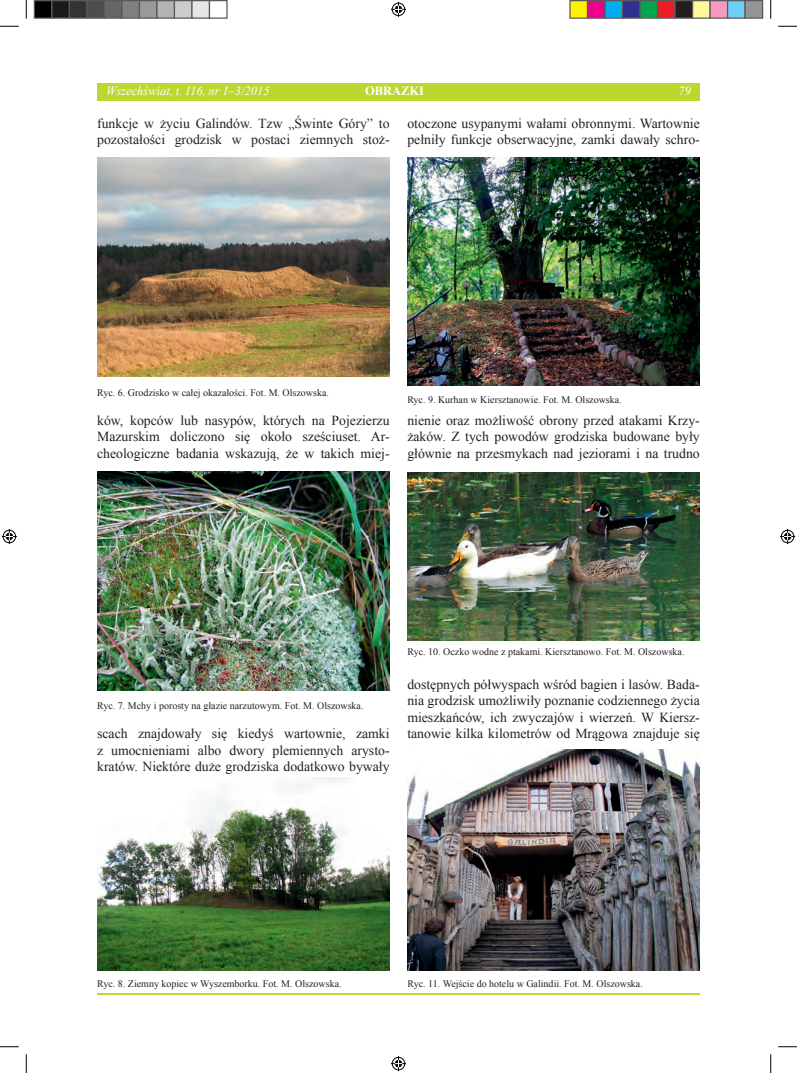
<style>
.page{position:relative;width:797px;height:1073px;background:#fff}
.page>*{position:absolute;margin:0;border:0;box-sizing:border-box;transform-origin:0 0}
.t1{font:13.75px/16.5px "Times New Roman";color:#231f20;text-align:justify}
.t2{font:italic 12.5px "Times New Roman";color:#fff}
.t3{font:700 12.5px "Times New Roman";color:#fff}
.t4{font:10px "Times New Roman";color:#231f20}
.s1{font-style:normal}
</style>
<div class="page">
<hr style="left:97px;top:994px;width:602px;height:1px;background:#bed630">
<img style="left:97px;top:157px;width:292px;height:220px">
<img style="left:97px;top:471px;width:292px;height:219px">
<img style="left:97px;top:778px;width:292px;height:193px">
<img style="left:407px;top:157px;width:292px;height:228px">
<img style="left:407px;top:473px;width:293px;height:167px">
<img style="left:407px;top:750px;width:292px;height:221px">
<div style="left:97px;top:83px;width:602px;height:18px;background:#bed630"></div>
<svg style="left:0;top:25px;width:19px;height:2px"></svg>
<svg style="left:778px;top:25px;width:19px;height:2px"></svg>
<svg style="left:0;top:1046px;width:19px;height:2px"></svg>
<svg style="left:778px;top:1046px;width:19px;height:2px"></svg>
<svg style="left:25px;top:0;width:2px;height:19px"></svg>
<svg style="left:25px;top:1054px;width:2px;height:19px"></svg>
<svg style="left:770px;top:0;width:1px;height:19px"></svg>
<svg style="left:770px;top:1054px;width:1px;height:19px"></svg>
<svg style="left:391px;top:2px;width:15px;height:15px"></svg>
<svg style="left:391px;top:1056px;width:15px;height:15px"></svg>
<svg style="left:2px;top:529px;width:15px;height:15px"></svg>
<svg style="left:780px;top:529px;width:15px;height:15px"></svg>
<div style="left:34px;top:1px;width:18px;height:17px;background:#000"></div>
<div style="left:34px;top:0;width:18px;height:19px;border:1px solid #595959"></div>
<div style="left:52px;top:1px;width:17px;height:17px;background:#1a1a1a"></div>
<div style="left:51px;top:0;width:19px;height:19px;border:1px solid #595959"></div>
<div style="left:69px;top:1px;width:18px;height:17px;background:#333"></div>
<div style="left:69px;top:0;width:19px;height:19px;border:1px solid #595959"></div>
<div style="left:87px;top:1px;width:17px;height:17px;background:#4d4d4d"></div>
<div style="left:86px;top:0;width:19px;height:19px;border:1px solid #595959"></div>
<div style="left:104px;top:1px;width:18px;height:17px;background:#666"></div>
<div style="left:104px;top:0;width:18px;height:19px;border:1px solid #595959"></div>
<div style="left:122px;top:1px;width:17px;height:17px;background:#808080"></div>
<div style="left:121px;top:0;width:19px;height:19px;border:1px solid #595959"></div>
<div style="left:139px;top:1px;width:18px;height:17px;background:#999"></div>
<div style="left:139px;top:0;width:19px;height:19px;border:1px solid #595959"></div>
<div style="left:157px;top:1px;width:17px;height:17px;background:#b3b3b3"></div>
<div style="left:156px;top:0;width:19px;height:19px;border:1px solid #595959"></div>
<div style="left:174px;top:1px;width:18px;height:17px;background:#ccc"></div>
<div style="left:174px;top:0;width:18px;height:19px;border:1px solid #595959"></div>
<div style="left:192px;top:1px;width:17px;height:17px;background:#e6e6e6"></div>
<div style="left:191px;top:0;width:19px;height:19px;border:1px solid #595959"></div>
<div style="left:209px;top:0;width:19px;height:19px;border:1px solid #595959"></div>
<div style="left:570px;top:1px;width:17px;height:17px;background:#fff101"></div>
<div style="left:569px;top:0;width:19px;height:19px;border:1px solid #595959"></div>
<div style="left:587px;top:1px;width:18px;height:17px;background:#ed028c"></div>
<div style="left:587px;top:0;width:18px;height:19px;border:1px solid #595959"></div>
<div style="left:605px;top:1px;width:17px;height:17px;background:#00aeef"></div>
<div style="left:604px;top:0;width:19px;height:19px;border:1px solid #595959"></div>
<div style="left:622px;top:1px;width:18px;height:17px;background:#2e3092"></div>
<div style="left:622px;top:0;width:18px;height:19px;border:1px solid #595959"></div>
<div style="left:640px;top:1px;width:17px;height:17px;background:#00a54f"></div>
<div style="left:639px;top:0;width:19px;height:19px;border:1px solid #595959"></div>
<div style="left:657px;top:1px;width:18px;height:17px;background:#ee1d23"></div>
<div style="left:657px;top:0;width:18px;height:19px;border:1px solid #595959"></div>
<div style="left:675px;top:1px;width:17px;height:17px;background:#231f20"></div>
<div style="left:674px;top:0;width:19px;height:19px;border:1px solid #595959"></div>
<div style="left:692px;top:1px;width:18px;height:17px;background:#fff79a"></div>
<div style="left:692px;top:0;width:18px;height:19px;border:1px solid #595959"></div>
<div style="left:710px;top:1px;width:17px;height:17px;background:#f499c2"></div>
<div style="left:709px;top:0;width:19px;height:19px;border:1px solid #595959"></div>
<div style="left:727px;top:1px;width:18px;height:17px;background:#6bcff6"></div>
<div style="left:727px;top:0;width:18px;height:19px;border:1px solid #595959"></div>
<div style="left:745px;top:1px;width:17px;height:17px;background:#939598"></div>
<div style="left:744px;top:0;width:19px;height:19px;border:1px solid #595959"></div>
<p class="t2" style="left:106px;top:83px;width:165px">Wszechświat, t. 116, nr 1<span class="s1">–</span>3/2015</p>
<p class="t3" style="left:365px;top:83px;width:61px">OBRAZKI</p>
<p class="t2" style="left:678px;top:83px;width:14px">79</p>
<p class="t1" style="left:97px;top:115px;width:294px">funkcje w życiu Galindów. Tzw „Świnte Góry” to pozostałości grodzisk w postaci ziemnych stoż-</p>
<p class="t1" style="left:407px;top:115px;width:294px">otoczone usypanymi wałami obronnymi. Wartownie pełniły funkcje obserwacyjne, zamki dawały schro-</p>
<p class="t4" style="left:97px;top:386px;width:233px">Ryc. 6. Grodzisko w całej okazałości. Fot. M. Olszowska.</p>
<p class="t1" style="left:97px;top:412px;width:294px">ków, kopców lub nasypów, których na Pojezierzu Mazurskim doliczono się około sześciuset. Ar&shy;cheologiczne badania wskazują, że w takich miej-</p>
<p class="t4" style="left:407px;top:393px;width:216px">Ryc. 9. Kurhan w Kiersztanowie. Fot. M. Olszowska.</p>
<p class="t1" style="left:407px;top:412px;width:294px">nienie oraz możliwość obrony przed atakami Krzy&shy;żaków. Z tych powodów grodziska budowane były głównie na przesmykach nad jeziorami i na trudno</p>
<p class="t4" style="left:97px;top:699px;width:268px">Ryc. 7. Mchy i porosty na głazie narzutowym. Fot. M. Olszowska.</p>
<p class="t1" style="left:97px;top:725px;width:294px">scach znajdowały się kiedyś wartownie, zamki z umocnieniami albo dwory plemiennych arysto&shy;kratów. Niektóre duże grodziska dodatkowo bywały</p>
<p class="t4" style="left:407px;top:645px;width:278px">Ryc. 10. Oczko wodne z ptakami. Kiersztanowo. Fot. M. Olszowska.</p>
<p class="t1" style="left:407px;top:676px;width:294px">dostępnych półwyspach wśród bagien i lasów. Bada&shy;nia grodzisk umożliwiły poznanie codziennego życia mieszkańców, ich zwyczajów i wierzeń. W Kiersz&shy;tanowie kilka kilometrów od Mrągowa znajduje się</p>
<p class="t4" style="left:97px;top:977px;width:246px">Ryc. 8. Ziemny kopiec w Wyszemborku. Fot. M. Olszowska.</p>
<p class="t4" style="left:407px;top:977px;width:237px">Ryc. 11. Wejście do hotelu w Galindii. Fot. M. Olszowska.</p>
</div>
